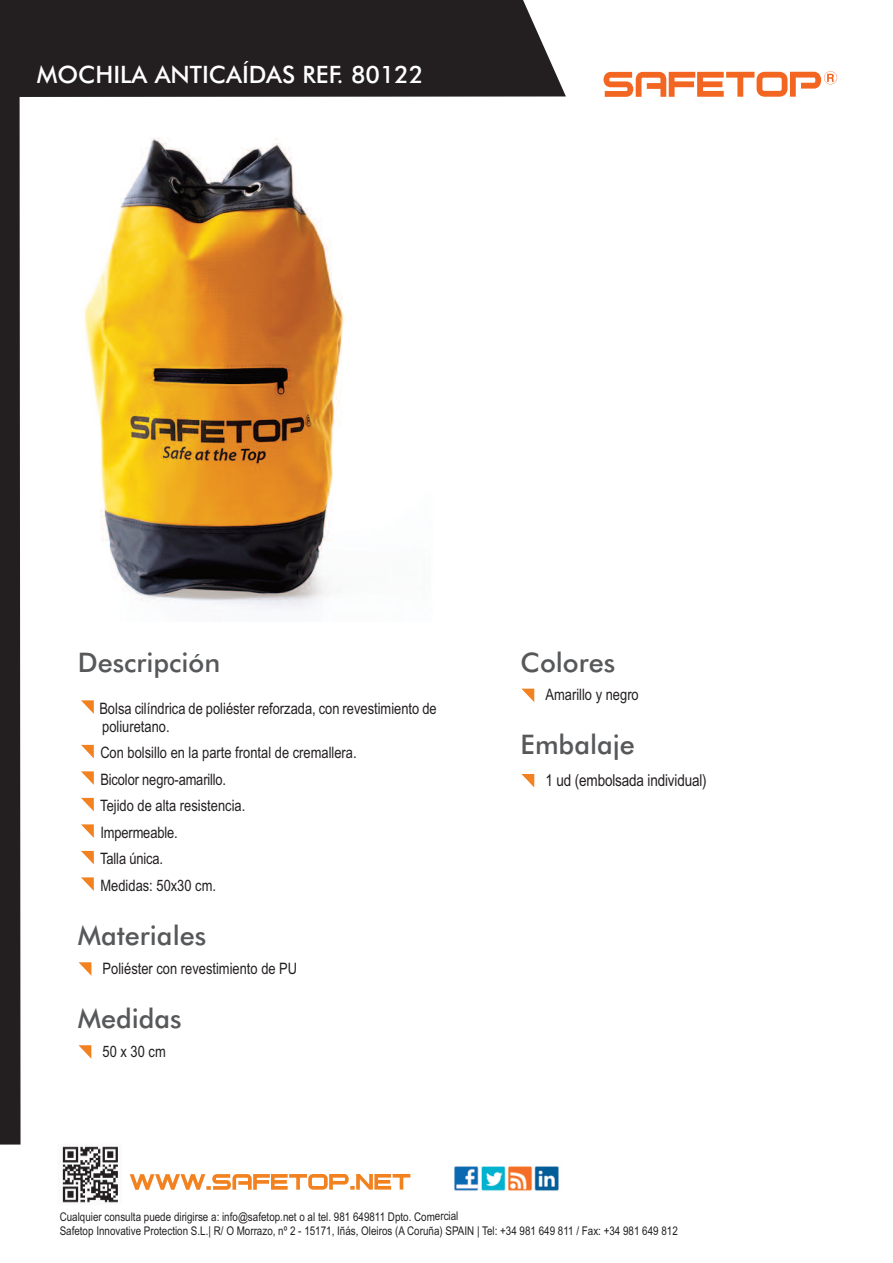
<style>
.page{position:relative;width:893px;height:1263px;background:#fff}
.page>*{position:absolute;margin:0;border:0;box-sizing:border-box;transform-origin:0 0}
.t1{font:500 27px "Futura BT";color:#57585a}
.t2{font:500 24px "Futura BT";color:#fff}
.t3{font:16.5px "Arial Narrow";letter-spacing:-.01em;color:#231f20}
.t4{font:15.75px/26.5px "Arial Narrow";color:#231f20}
.t5{font:12px/14.2px "Arial Narrow";color:#231f20}
</style>
<div class="page">
<img style="left:84px;top:137px;width:261px;height:472px">
<div style="left:21px;top:0;width:545px;height:97px;background:#231f20"></div>
<svg style="left:81px;top:700px;width:13px;height:14px"></svg>
<svg style="left:81px;top:771px;width:13px;height:14px"></svg>
<svg style="left:81px;top:798px;width:13px;height:13px"></svg>
<svg style="left:81px;top:877px;width:13px;height:14px"></svg>
<svg style="left:81px;top:851px;width:13px;height:13px"></svg>
<svg style="left:81px;top:745px;width:13px;height:13px"></svg>
<svg style="left:81px;top:824px;width:13px;height:14px"></svg>
<svg style="left:130px;top:1174px;width:280px;height:16px"></svg>
<img style="left:62px;top:1146px;width:56px;height:57px">
<svg style="left:603px;top:71px;width:234px;height:26px"></svg>
<img style="left:454px;top:1166px;width:105px;height:25px">
<svg style="left:79px;top:962px;width:12px;height:14px"></svg>
<svg style="left:79px;top:1045px;width:12px;height:14px"></svg>
<svg style="left:522px;top:689px;width:12px;height:13px"></svg>
<svg style="left:521px;top:774px;width:13px;height:13px"></svg>
<div style="left:0;top:0;width:21px;height:1144px;background:#231f20"></div>
<h2 class="t2" style="left:37px;top:61px;width:388px">MOCHILA ANTICAÍDAS REF. 80122</h2>
<h1 class="t1" style="left:78px;top:646px;width:144px">Descripción</h1>
<p class="t4" style="left:99px;top:699px;width:339px;line-height:18px">Bolsa cilíndrica de poliéster reforzada, con revestimiento de poliuretano.</p>
<p class="t4" style="left:100px;top:740px;width:258px">Con bolsillo en la parte frontal de cremallera.<br>Bicolor negro-amarillo.<br>Tejido de alta resistencia.<br>Impermeable.<br>Talla única.<br>Medidas: 50x30 cm.</p>
<h1 class="t1" style="left:78px;top:920px;width:130px">Materiales</h1>
<p class="t4" style="left:103px;top:955px;width:196px">Poliéster con revestimiento de PU</p>
<h1 class="t1" style="left:78px;top:1003px;width:106px">Medidas</h1>
<p class="t4" style="left:103px;top:1038px;width:65px">50 x 30 cm</p>
<h1 class="t1" style="left:521px;top:646px;width:96px">Colores</h1>
<p class="t4" style="left:545px;top:681px;width:95px">Amarillo y negro</p>
<h1 class="t1" style="left:521px;top:729px;width:116px">Embalaje</h1>
<p class="t3" style="left:546px;top:770px;width:163px">1 ud (embolsada individual)</p>
<p class="t5" style="left:60px;top:1209px;width:620px">Cualquier consulta puede dirigirse a: info@safetop.net o al tel. 981 649811 Dpto. Comercial<br>Safetop Innovative Protection S.L.| R/ O Morrazo, nº 2 - 15171, Iñás, Oleiros (A Coruña) SPAIN | Tel: +34 981 649 811 / Fax: +34 981 649 812</p>
</div>
